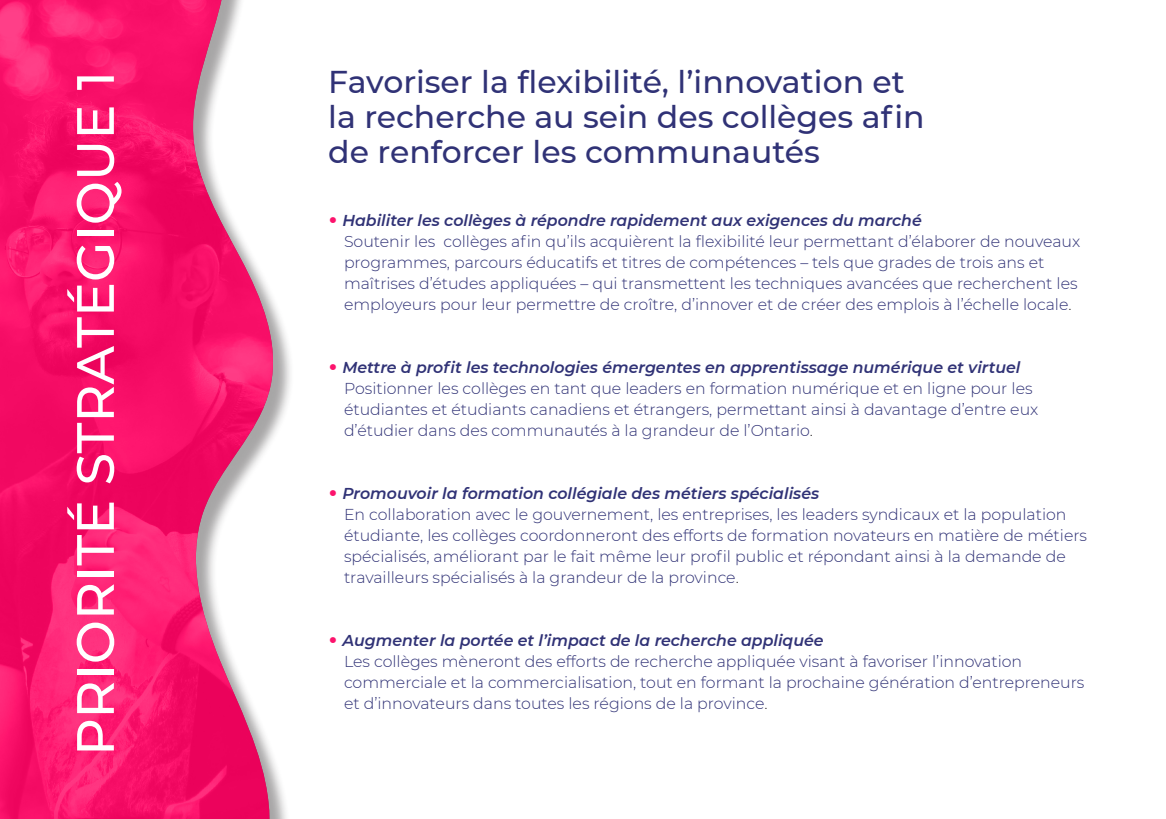
<style>
.page{position:relative;width:1166px;height:819px;background:#fff}
.page>*{position:absolute;margin:0;border:0;box-sizing:border-box;transform-origin:0 0}
.t1{font:500 52.5px "Montserrat";color:#fff}
.t2{font:500 31.5px/35px "Montserrat";color:#303276}
.t3{font:300 15.75px/21px "Montserrat";color:#303276}
.s1{font-family:"Futura";color:#fc136c}
.s2{font-weight:600;font-style:italic}
.s3{color:#231f20}
</style>
<div class="page">
<div style="left:0;top:0;width:294px;height:819px;background:#231f20;opacity:.4"></div>
<svg style="left:0;top:0;width:280px;height:819px;background:#f53a81"></svg>
<p class="t1" style="left:59px;top:756px;width:687px;rotate:-90deg">PRIORITÉ STRATÉGIQUE 1</p>
<p class="t2" style="left:328px;top:64px;width:598px">Favoriser la flexibilité, l’innovation et la recherche au sein des collèges afin de renforcer les communautés</p>
<p class="t3" style="left:344px;top:210px;width:737px;text-indent:-16px"><span class="s1">•</span> <span class="s2">Habiliter les collèges à répondre rapidement aux exigences du marché<br></span>Soutenir les collèges afin qu’ils acquièrent la flexibilité leur permettant d’élaborer de nouveaux programmes, parcours éducatifs et titres de compétences – tels que grades de trois ans et maîtrises d’études appliquées – qui transmettent les techniques avancées que recherchent les employeurs pour leur permettre de croître, d’innover et de créer des emplois à l’échelle locale<span class="s3">.</span></p>
<p class="t3" style="left:344px;top:357px;width:696px;text-indent:-16px"><span class="s1">•</span> <span class="s2">Mettre à profit les technologies émergentes en apprentissage numérique et virtuel </span>Positionner les collèges en tant que leaders en formation numérique et en ligne pour les étudiantes et étudiants canadiens et étrangers, permettant ainsi à davantage d’entre eux d’étudier dans des communautés à la grandeur de l’Ontario<span class="s3">.</span></p>
<p class="t3" style="left:344px;top:483px;width:744px;text-indent:-16px"><span class="s1">•</span> <span class="s2">Promouvoir la formation collégiale des métiers spécialisés<br></span>En collaboration avec le gouvernement, les entreprises, les leaders syndicaux et la population étudiante, les collèges coordonneront des efforts de formation novateurs en matière de métiers spécialisés, améliorant par le fait même leur profil public et répondant ainsi à la demande de travailleurs spécialisés à la grandeur de la province<span class="s3">.</span></p>
<p class="t3" style="left:344px;top:630px;width:742px;text-indent:-16px"><span class="s1">•</span> <span class="s2">Augmenter la portée et l’impact de la recherche appliquée<br></span>Les collèges mèneront des efforts de recherche appliquée visant à favoriser l’innovation commerciale et la commercialisation, tout en formant la prochaine génération d’entrepreneurs et d’innovateurs dans toutes les régions de la province<span class="s3">.</span></p>
</div>
